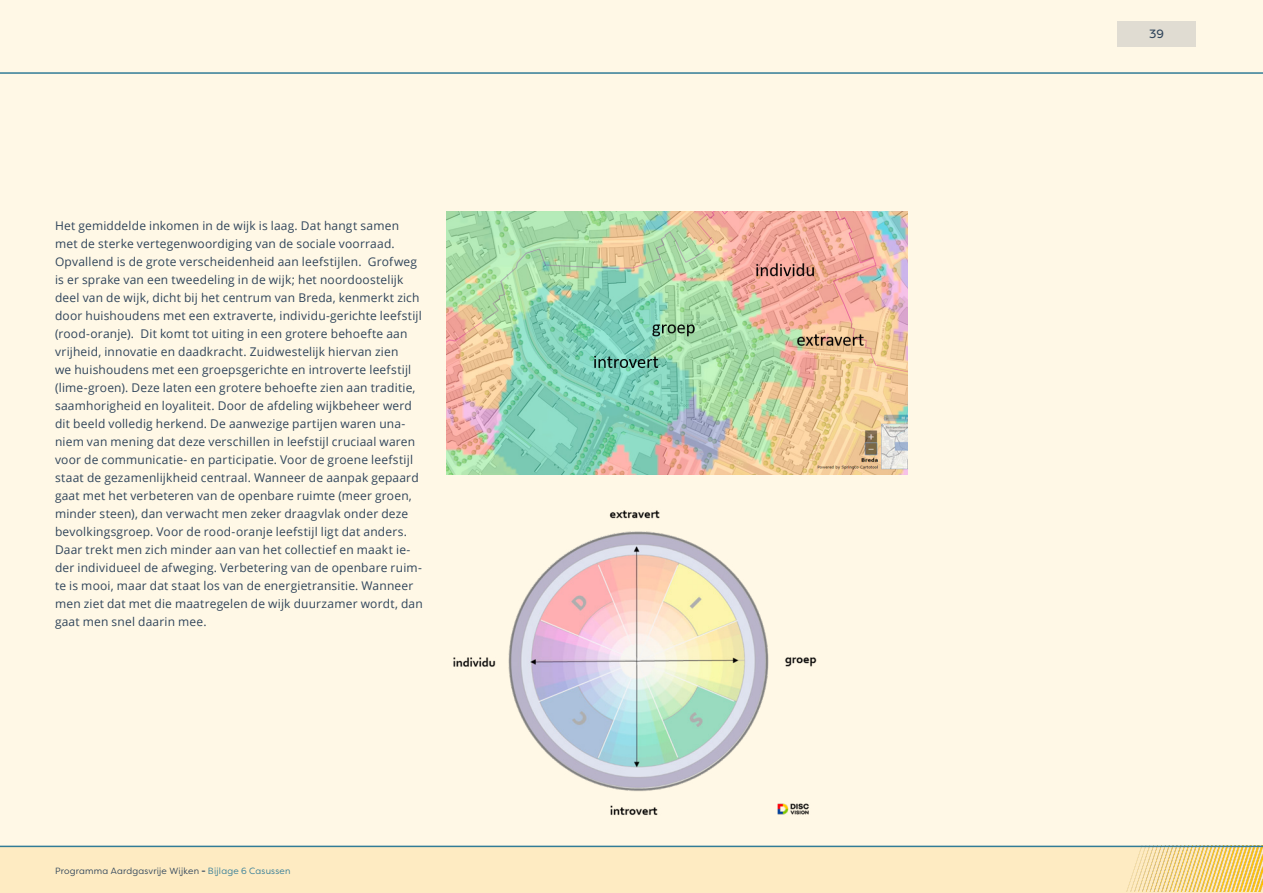
<style>
.page{position:relative;width:1263px;height:893px;background:#fff}
.page>*{position:absolute;margin:0;border:0;box-sizing:border-box;transform-origin:0 0}
.t1{font:12px/18px "Open Sans";letter-spacing:.015em;color:#30455b}
.t2{font:12px "Filson Pro";color:#30455b}
.t3{font:9px "Filson Pro";letter-spacing:.02em;color:#30455b}
.s1{font-weight:700}
.s2{color:#327c97}
</style>
<div class="page">
<div style="left:0;top:0;width:1263px;height:853px;background:#fff8e6"></div>
<div style="left:0;top:847px;width:1263px;height:46px;background:#feebc2"></div>
<img style="left:1118px;top:847px;width:145px;height:45px">
<hr style="left:0;top:846px;width:1263px;height:1px;background:#327c97">
<div style="left:1117px;top:21px;width:79px;height:26px;background:#e0dcd2"></div>
<hr style="left:0;top:72px;width:1263px;height:2px;background:#327c97">
<img style="left:446px;top:212px;width:461px;height:263px">
<img style="left:453px;top:510px;width:364px;height:305px">
<p class="t1" style="left:55px;top:216px;width:369px">Het gemiddelde inkomen in de wijk is laag. Dat hangt samen met de sterke vertegenwoordiging van de sociale voorraad.<br>Opvallend is de grote verscheidenheid aan leefstijlen. Grofweg is er sprake van een tweedeling in de wijk; het noordoostelijk deel van de wijk, dicht bij het centrum van Breda, kenmerkt zich door huishoudens met een extraverte, individu-gerichte leefstijl (rood-oranje). Dit komt tot uiting in een grotere behoefte aan vrijheid, innovatie en daadkracht. Zuidwestelijk hiervan zien<br>we huishoudens met een groepsgerichte en introverte leefstijl (lime-groen). Deze laten een grotere behoefte zien aan traditie, saamhorigheid en loyaliteit. Door de afdeling wijkbeheer werd dit beeld volledig herkend. De aanwezige partijen waren una&shy;niem van mening dat deze verschillen in leefstijl cruciaal waren voor de communicatie- en participatie. Voor de groene leefstijl staat de gezamenlijkheid centraal. Wanneer de aanpak gepaard gaat met het verbeteren van de openbare ruimte (meer groen, minder steen), dan verwacht men zeker draagvlak onder deze bevolkingsgroep. Voor de rood-oranje leefstijl ligt dat anders.<br>Daar trekt men zich minder aan van het collectief en maakt ie&shy;der individueel de afweging. Verbetering van de openbare ruim&shy;te is mooi, maar dat staat los van de energietransitie. Wanneer men ziet dat met die maatregelen de wijk duurzamer wordt, dan gaat men snel daarin mee.</p>
<p class="t3" style="left:55px;top:865px;width:237px">Programma Aardgasvrije Wijken <span class="s1">-</span> <span class="s2">Bijlage 6 Casussen</span></p>
<p class="t2" style="left:1149px;top:26px;width:16px">39</p>
</div>
